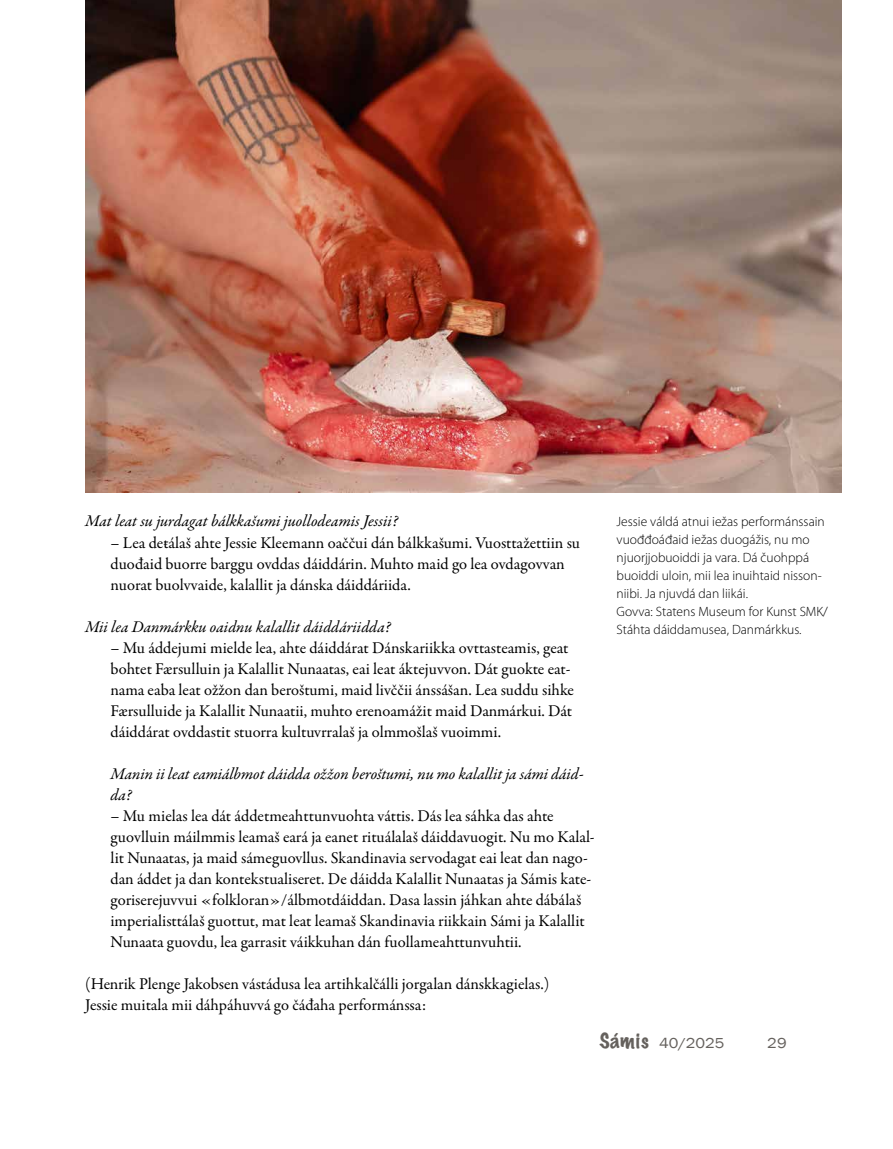
<style>
.page{position:relative;width:893px;height:1149px;background:#fff}
.page>*{position:absolute;margin:0;border:0;box-sizing:border-box;transform-origin:0 0}
.t1{font:16.5px/21px "Garamond Premr Pro";color:#000}
.t2{font:italic 16.5px/21px "Garamond Premr Pro";letter-spacing:-.005em;color:#000}
.t3{font:14.85px "Franklin Gothic";color:#65615d;scale:1.11 1}
.t4{font:300 13.5px/18px "Myriad Pro";color:#000}
.s1{font-family:"Marker Felt";font-weight:100;font-size:18.9px}
</style>
<div class="page">
<img style="left:85px;top:0;width:757px;height:492px">
<p class="t2" style="left:85px;top:511px;width:314px">Mat leat su jurdagat bálkkašumi juollodeamis Jessii?</p>
<p class="t1" style="left:111px;top:532px;width:471px">– Lea deŧálaš ahte Jessie Kleemann oaččui dán bálkkašumi. Vuosttažettiin su duođaid buorre barggu ovddas dáiddárin. Muhto maid go lea ovdagovvan nuorat buolvvaide, kalallit ja dánska dáiddáriida.</p>
<p class="t2" style="left:85px;top:616px;width:307px">Mii lea Danmárkku oaidnu kalallit dáiddáriidda?</p>
<p class="t1" style="left:111px;top:637px;width:465px">– Mu áddejumi mielde lea, ahte dáiddárat Dánskariikka ovttasteamis, geat bohtet Færsulluin ja Kalallit Nunaatas, eai leat áktejuvvon. Dát guokte eat&shy;nama eaba leat ožžon dan beroštumi, maid livččii ánssášan. Lea suddu sihke Færsulluide ja Kalallit Nunaatii, muhto erenoamážit maid Danmárkui. Dát dáiddárat ovddastit stuorra kultuvrralaš ja olmmošlaš vuoimmi.</p>
<p class="t2" style="left:111px;top:763px;width:475px">Manin ii leat eamiálbmot dáidda ožžon beroštumi, nu mo kalallit ja sámi dáid&shy;da?</p>
<p class="t1" style="left:111px;top:805px;width:486px">– Mu mielas lea dát áddetmeahttunvuohta váttis. Dás lea sáhka das ahte guovlluin máilmmis leamaš eará ja eanet rituálalaš dáiddavuogit. Nu mo Kalal&shy;lit Nunaatas, ja maid sámeguovllus. Skandinavia servodagat eai leat dan nago&shy;dan áddet ja dan kontekstualiseret. De dáidda Kalallit Nunaatas ja Sámis kate&shy;goriserejuvvui «folkloran»/álbmotdáiddan. Dasa lassin jáhkan ahte dábálaš imperialisttálaš guottut, mat leat leamaš Skandinavia riikkain Sámi ja Kalallit Nunaata guovdu, lea garrasit váikkuhan dán fuollameahttunvuhtii.</p>
<p class="t1" style="left:85px;top:973px;width:466px">(Henrik Plenge Jakobsen vástádusa lea artihkalčálli jorgalan dánskkagielas.)<br>Jessie muitala mii dáhpáhuvvá go čáđaha performánssa:</p>
<p class="t4" style="left:617px;top:512px;width:213px">Jessie váldá atnui iežas performánssain vuođđoáđaid iežas duogážis, nu mo njuorjjobuoiddi ja vara. Dá čuohppá buoiddi uloin, mii lea inuihtaid nisson&shy;niibi. Ja njuvdá dan liikái.<br>Govva: Statens Museum for Kunst SMK/ Stáhta dáiddamusea, Danmárkkus.</p>
<p class="t3" style="left:600px;top:1033px;width:114px"><span class="s1">Sámis</span> 40/2025</p>
<p class="t3" style="left:767px;top:1033px;width:19px">29</p>
</div>
